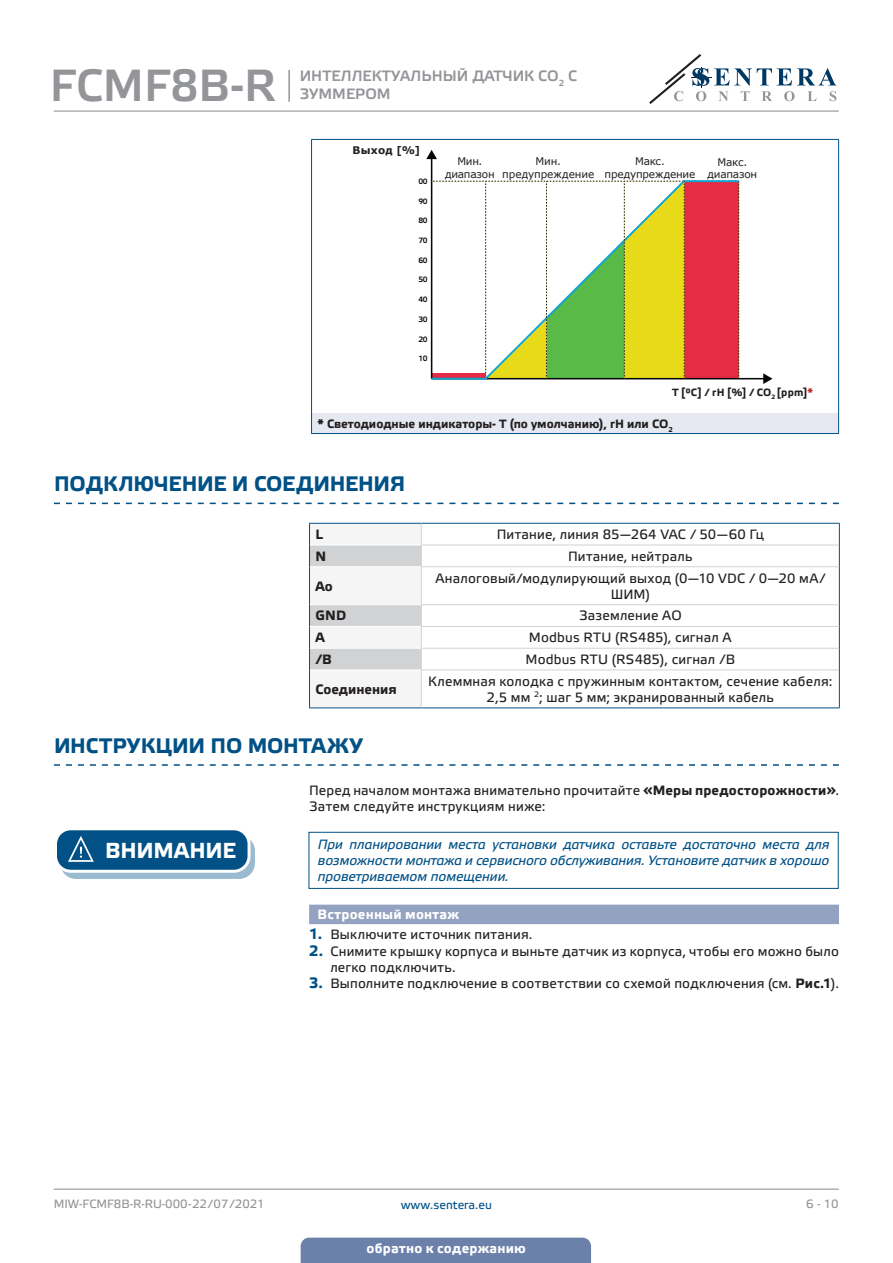
<style>
.page{position:relative;width:893px;height:1263px;background:#fff}
.page>*{position:absolute;margin:0;border:0;box-sizing:border-box;transform-origin:0 0}
.t1{font:45px "Etelka Medium Pro";color:#939598}
.t2{font:700 21.75px "Etelka Text Pro";letter-spacing:-.02em;color:#fff}
.t3{font:700 21px "Etelka Text Pro";letter-spacing:-.005em;color:#015186}
.t4{font:15px/18px "Etelka Medium Pro";color:#939598}
.body{font:13.5px/16.2px "Etelka Text Pro";letter-spacing:.015em;color:#231f20}
.table_text{font:13.5px/16.2px "Etelka Text Pro";letter-spacing:.015em;color:#231f20;text-align:center}
.attention{font:italic 13.5px/16.2px "Etelka Text Pro";letter-spacing:-.005em;color:#015186;text-align:justify}
.bullet-style{font:13.5px/16.2px "Etelka Text Pro";letter-spacing:.015em;color:#231f20;text-align:center}
.Number-roman{font:700 13.5px "Etelka Text Pro";letter-spacing:.015em;color:#fff}
.Body_text{font:700 13.5px "Etelka Text Pro";color:#231f20}
.table_text-2{font:700 13.5px "Etelka Text Pro";color:#231f20}
.Body_text-2{font:700 12px "Etelka Text Pro";color:#231f20}
.t5{font:12px "Etelka Text Pro";letter-spacing:-.005em;color:#939598}
.t6{font:12px "Etelka Text Pro";color:#015186}
.table_text-3{font:10.5px/12.6px "Verdana";letter-spacing:-.02em;color:#231f20;text-align:center}
.table_text-4{font:700 10.5px "Etelka Text Pro";letter-spacing:.02em;color:#231f20}
.table_text-5{font:700 10.5px "Verdana";letter-spacing:.025em;color:#231f20}
.t7{font:7.65px "Etelka Medium Pro";letter-spacing:-.035em;color:#05060a}
.s1{color:#d1232a}
.s2{font-weight:700}
.s3{font-weight:700;font-size:15px;color:#015186}
</style>
<div class="page">
<hr style="left:54px;top:111px;width:785px;height:1px;background:#939598">
<hr style="left:54px;top:1188px;width:785px;height:2px;background:#939598">
<svg style="left:649px;top:54px;width:187px;height:50px"></svg>
<div style="left:301px;top:1237px;width:290px;height:26px;background:#6c81aa"></div>
<hr style="left:288px;top:70px;width:2px;height:32px;background:#939598">
<svg style="left:54px;top:503px;width:785px;height:1px"></svg>
<div style="left:312px;top:413px;width:527px;height:20px;background:#e6e9f1"></div>
<hr style="left:311px;top:139px;width:528px;height:1px;background:#015186">
<hr style="left:311px;top:140px;width:1px;height:273px;background:#015186">
<hr style="left:838px;top:140px;width:1px;height:273px;background:#015186">
<svg style="left:311px;top:413px;width:1px;height:20px"></svg>
<svg style="left:838px;top:413px;width:1px;height:20px"></svg>
<hr style="left:311px;top:433px;width:528px;height:1px;background:#015186">
<hr style="left:431px;top:158px;width:1px;height:221px;background:#05060a">
<svg style="left:426px;top:150px;width:11px;height:9px"></svg>
<hr style="left:432px;top:378px;width:333px;height:1px;background:#05060a">
<svg style="left:763px;top:373px;width:9px;height:11px"></svg>
<svg style="left:430px;top:179px;width:311px;height:201px"></svg>
<svg style="left:432px;top:181px;width:307px;height:198px"></svg>
<svg style="left:422px;top:524px;width:417px;height:183px"></svg>
<hr style="left:421px;top:523px;width:419px;height:1px;background:#015186">
<svg style="left:839px;top:524px;width:1px;height:43px"></svg>
<hr style="left:839px;top:567px;width:1px;height:38px;background:#015186">
<svg style="left:839px;top:605px;width:1px;height:65px"></svg>
<hr style="left:839px;top:670px;width:1px;height:37px;background:#015186">
<hr style="left:421px;top:707px;width:419px;height:1px;background:#015186">
<hr style="left:421px;top:545px;width:418px;height:1px;background:#d1d2d4">
<hr style="left:421px;top:566px;width:418px;height:1px;background:#d1d2d4">
<hr style="left:421px;top:604px;width:418px;height:1px;background:#d1d2d4">
<hr style="left:421px;top:626px;width:418px;height:1px;background:#d1d2d4">
<hr style="left:421px;top:648px;width:418px;height:1px;background:#d1d2d4">
<svg style="left:309px;top:523px;width:113px;height:185px"></svg>
<hr style="left:421px;top:670px;width:418px;height:1px;background:#d1d2d4">
<hr style="left:421px;top:670px;width:1px;height:37px;background:#d1d2d4">
<hr style="left:310px;top:545px;width:111px;height:1px;background:#fff">
<hr style="left:310px;top:566px;width:111px;height:1px;background:#fff">
<hr style="left:310px;top:604px;width:111px;height:1px;background:#fff">
<hr style="left:310px;top:626px;width:111px;height:1px;background:#fff">
<hr style="left:310px;top:648px;width:111px;height:1px;background:#fff">
<hr style="left:310px;top:670px;width:111px;height:1px;background:#fff">
<svg style="left:54px;top:764px;width:785px;height:2px"></svg>
<div style="left:309px;top:905px;width:530px;height:19px;background:#94a2c2"></div>
<div style="left:61px;top:836px;width:193px;height:42px;background:#9abacf;border-radius:15px"></div>
<div style="left:60px;top:835px;width:195px;height:44px;border:1px solid #015186;border-radius:15px"></div>
<div style="left:56px;top:829px;width:193px;height:42px;background:#015186;border-radius:15px"></div>
<div style="left:54px;top:827px;width:197px;height:46px;border:3px solid #fff;border-radius:15px"></div>
<svg style="left:67px;top:836px;width:37px;height:36px"></svg>
<div style="left:309px;top:832px;width:530px;height:57px;border:1px solid #015186"></div>
<h1 class="t1" style="left:50px;top:61px;width:228px">FCMF8B-R</h1>
<p class="t4" style="left:300px;top:67px;width:279px">ИНТЕЛЛЕКТУАЛЬНЫЙ ДАТЧИК CO<sub>2</sub> С<br>ЗУММЕРОМ</p>
<p class="table_text-5" style="left:353px;top:143px;width:69px">Выход [%]</p>
<p class="t7" style="left:414px;top:177px;width:15px">100</p>
<p class="t7" style="left:418px;top:197px;width:11px">90</p>
<p class="t7" style="left:418px;top:216px;width:11px">80</p>
<p class="t7" style="left:418px;top:236px;width:11px">70</p>
<p class="t7" style="left:418px;top:256px;width:11px">60</p>
<p class="t7" style="left:418px;top:276px;width:11px">50</p>
<p class="t7" style="left:418px;top:296px;width:11px">40</p>
<p class="t7" style="left:418px;top:315px;width:11px">30</p>
<p class="t7" style="left:418px;top:335px;width:11px">20</p>
<p class="t7" style="left:418px;top:355px;width:11px">10</p>
<p class="table_text-3" style="left:445px;top:155px;width:51px">Мин. диапазон</p>
<p class="table_text-3" style="left:502px;top:155px;width:94px">Мин. предупреждение</p>
<p class="table_text-3" style="left:605px;top:155px;width:92px">Макс. предупреждение</p>
<p class="table_text-3" style="left:708px;top:155px;width:51px">Макс. диапазон</p>
<p class="table_text-4" style="left:672px;top:385px;width:143px">T [°C] / rH [%] / CO<sub>2</sub> [ppm]<span class="s1">*</span></p>
<p class="Body_text-2" style="left:318px;top:416px;width:357px">* Светодиодные индикаторы- T (по умолчанию), rH или CO<sub>2</sub></p>
<p class="t3" style="left:54px;top:471px;width:353px">ПОДКЛЮЧЕНИЕ И СОЕДИНЕНИЯ</p>
<p class="Body_text" style="left:315px;top:526px;width:9px">L</p>
<p class="table_text" style="left:497px;top:527px;width:269px">Питание, линия 85—264 VAC / 50—60 Гц</p>
<p class="table_text-2" style="left:315px;top:548px;width:12px">N</p>
<p class="table_text" style="left:568px;top:549px;width:126px">Питание, нейтраль</p>
<p class="Body_text" style="left:315px;top:577px;width:19px">Ao</p>
<p class="table_text" style="left:435px;top:571px;width:391px">Аналоговый/модулирующий выход (0—10 VDC / 0—20 мА/<br>ШИМ)</p>
<p class="table_text-2" style="left:315px;top:607px;width:32px">GND</p>
<p class="table_text" style="left:579px;top:608px;width:104px">Заземление AO</p>
<p class="Body_text" style="left:315px;top:629px;width:11px">А</p>
<p class="table_text" style="left:529px;top:630px;width:204px">Modbus RTU (RS485), сигнал А</p>
<p class="Body_text" style="left:315px;top:651px;width:18px">/B</p>
<p class="table_text" style="left:525px;top:652px;width:211px">Modbus RTU (RS485), сигнал /B</p>
<p class="Body_text" style="left:315px;top:681px;width:83px">Соединения</p>
<p class="bullet-style" style="left:428px;top:674px;width:406px">Клеммная колодка с пружинным контактом, сечение кабеля:<br>2,5 мм <sup>2</sup>; шаг 5 мм; экранированный кабель</p>
<p class="t3" style="left:54px;top:732px;width:311px">ИНСТРУКЦИИ ПО МОНТАЖУ</p>
<p class="body" style="left:309px;top:783px;width:531px">Перед началом монтажа внимательно прочитайте <span class="s2">«Меры предосторожности»</span>.<br>Затем следуйте инструкциям ниже:</p>
<p class="t2" style="left:105px;top:836px;width:132px">ВНИМАНИЕ</p>
<p class="attention" style="left:318px;top:837px;width:513px">При планировании места установки датчика оставьте достаточно места для возможности монтажа и сервисного обслуживания. Установите датчик в хорошо проветриваемом помещении.</p>
<p class="Number-roman" style="left:318px;top:906px;width:143px">Встроенный монтаж</p>
<p class="body" style="left:309px;top:927px;width:225px"><span class="s3">1.</span> Выключите источник питания.</p>
<p class="body" style="left:330px;top:944px;width:510px;text-indent:-21px"><span class="s3">2.</span> Снимите крышку корпуса и выньте датчик из корпуса, чтобы его можно было легко подключить.</p>
<p class="body" style="left:309px;top:976px;width:531px"><span class="s3">3.</span> Выполните подключение в соответствии со схемой подключения (см. <span class="s2">Рис.1</span>).</p>
<p class="t5" style="left:54px;top:1197px;width:212px">MIW-FCMF8B-R-RU-000 - 22 / 07 / 2021</p>
<p class="t6" style="left:401px;top:1198px;width:93px">www.sentera.eu</p>
<p class="t5" style="left:806px;top:1197px;width:34px">6 - 10</p>
<p class="Number-roman" style="left:367px;top:1239px;width:161px">обратно к содержанию</p>
</div>
